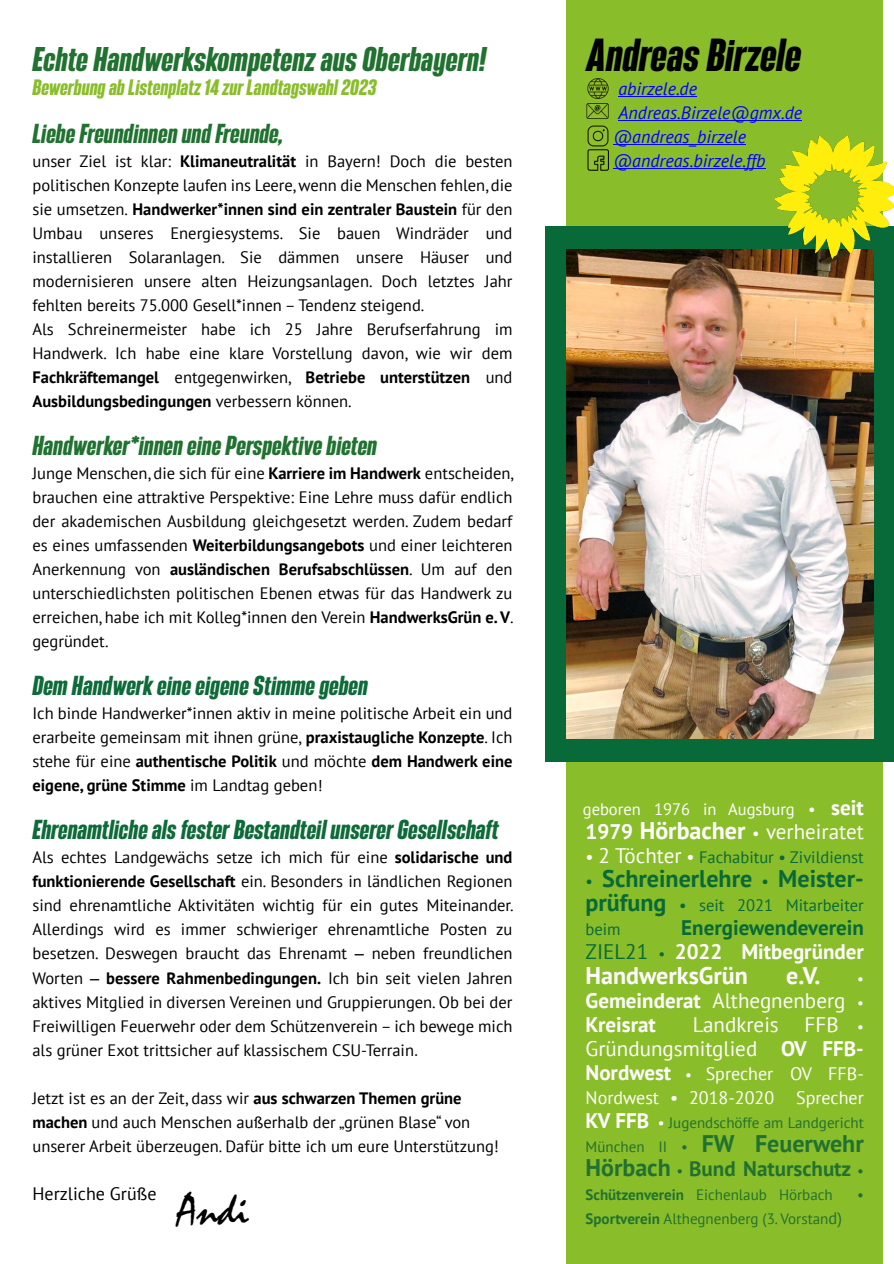
<style>
.page{position:relative;width:894px;height:1264px;background:#fff}
.page>*{position:absolute;margin:0;border:0;box-sizing:border-box;transform-origin:0 0}
.t1{font:45px "Mistral";color:#000}
.t2{font:italic 700 40.5px "Bereit";color:#000}
.t3{font:italic 700 30px "Bereit";color:#217231}
.t4{font:italic 700 24px "Bereit";color:#0e6a38}
.t5{font:italic 700 24px "Bereit";color:#217231}
.t6{font:700 24px "PT Sans";color:#086a38}
.t7{font:700 24px "PT Sans";color:#217231}
.t8{font:700 24px "PT Sans";color:#fff}
.t9{font:21px/24px "PT Sans";color:#fff;text-align:right}
.t10{font:700 21px/24px "PT Sans";color:#086a38;text-align:right}
.t11{font:700 21px/24px "PT Sans";color:#fff}
.t12{font:700 21px "PT Sans";color:#217231}
.t13{font:italic 700 19.5px "Bereit";color:#8abd2a}
.t14{font:italic 18px/24px "PT Sans";color:#00f}
.t15{font:18px/24px "PT Sans";color:#fff}
.t16{font:18px "PT Sans";color:#000}
.t17{font:16.5px/24px "PT Sans";color:#000;text-align:justify}
.t18{font:16.5px/24px "PT Sans";color:#086a38}
.t19{font:16.5px "PT Sans";color:#fff}
.t20{font:15px "PT Sans";color:#217231}
.t21{font:15px "PT Sans";color:#fff}
.s1{font-weight:700}
.s2{font-family:"Calibri"}
.s3{font-family:"Arial"}
.s4{font-weight:700;font-size:21px}
.s5{font-weight:700;font-size:24px}
.s6{font-size:16.5px}
.s7{font-size:18px;color:#fff}
.s8{font-size:21px;color:#fff}
.s9{font-weight:400;font-size:16.5px}
.s10{font-weight:400}
.s11{font-weight:400;font-size:15px}
.s12{color:#fff}
.s13{font-size:15px}
.s14{font-weight:700;font-size:21px;color:#fff}
.s15{font-size:24px}
</style>
<div class="page">
<div style="left:566px;top:0;width:316px;height:1263px;background:#8abd2a"></div>
<div style="left:545px;top:226px;width:348px;height:535px;background:#086a38"></div>
<img style="left:566px;top:249px;width:306px;height:489px">
<img style="left:774px;top:136px;width:119px;height:122px">
<img style="left:587px;top:125px;width:21px;height:21px">
<img style="left:586px;top:103px;width:22px;height:16px">
<hr style="left:618px;top:96px;width:78px;height:1px;background:#00f">
<hr style="left:618px;top:120px;width:183px;height:1px;background:#00f">
<hr style="left:612px;top:144px;width:133px;height:1px;background:#00f">
<hr style="left:612px;top:168px;width:153px;height:1px;background:#00f">
<img style="left:587px;top:150px;width:20px;height:20px">
<img style="left:587px;top:79px;width:20px;height:20px">
<h3 class="t3" style="left:32px;top:47px;width:455px">Echte Handwerkskompetenz aus Oberbayern!</h3>
<h2 class="t2" style="left:586px;top:38px;width:216px">Andreas Birzele</h2>
<p class="t14" style="left:612px;top:78px;width:190px">abirzele.de<br>Andreas.Birzele@gmx.de @andreas_birzele @andreas.birzele.ffb</p>
<p class="t13" style="left:32px;top:79px;width:345px">Bewerbung ab Listenplatz 14 zur Landtagswahl 2023</p>
<h3 class="t5" style="left:32px;top:124px;width:252px">Liebe Freundinnen und Freunde,</h3>
<p class="t17" style="left:32px;top:151px;width:481px;text-align:left">unser Ziel ist klar: <span class="s1">Klimaneutralität</span> in Bayern! Doch die besten politischen Konzepte laufen ins Leere, wenn die Menschen fehlen, die sie umsetzen. <span class="s1">Handwerker*innen sind ein zentraler Baustein</span> für den Umbau unseres Energiesystems. Sie bauen Windräder und installieren Solaranlagen. Sie dämmen unsere Häuser und modernisieren unsere alten Heizungsanlagen. Doch letztes Jahr fehlten bereits 75.000 Gesell*innen – Tendenz steigend.<br>Als Schreinermeister habe ich 25 Jahre Berufserfahrung im Handwerk. Ich habe eine klare Vorstellung davon, wie wir dem <span class="s1">Fachkräftemangel</span> entgegenwirken, <span class="s1">Betriebe unterstützen</span> und <span class="s1">Ausbildungsbedingungen</span> verbessern können.</p>
<h3 class="t5" style="left:32px;top:436px;width:346px">Handwerker*innen eine Perspektive bieten</h3>
<p class="t17" style="left:32px;top:463px;width:482px">Junge Menschen, die sich für eine <span class="s1">Karriere im Handwerk</span> entscheiden, brauchen eine attraktive Perspektive: Eine Lehre muss dafür endlich der akademischen Ausbildung gleichgesetzt werden. Zudem bedarf es eines umfassenden <span class="s1">Weiterbildungsangebots</span> und einer leichteren Anerkennung von <span class="s1">ausländischen Berufsabschlüssen</span>. Um auf den unterschiedlichsten politischen Ebenen etwas für das Handwerk zu erreichen, habe ich mit Kolleg*innen den Verein <span class="s1">HandwerksGrün e. V</span>. gegründet.</p>
<h3 class="t4" style="left:32px;top:676px;width:337px">Dem Handwerk eine eigene Stimme geben</h3>
<p class="t17" style="left:32px;top:703px;width:481px">Ich binde Handwerker*innen aktiv in meine politische Arbeit ein und erarbeite gemeinsam mit ihnen grüne, <span class="s1">praxistaugliche Konzepte</span>. Ich stehe für eine <span class="s1">authentische Politik</span> und möchte <span class="s1">dem Handwerk eine eigene, grüne Stimme</span> im Landtag geben<span class="s2">!</span></p>
<h3 class="t4" style="left:32px;top:820px;width:468px">Ehrenamtliche als fester Bestandteil unserer Gesellschaft</h3>
<p class="t17" style="left:32px;top:847px;width:482px">Als echtes Landgewächs setze ich mich für eine <span class="s1">solidarische und funktionierende Gesellschaft</span> ein. Besonders in ländlichen Regionen sind ehrenamtliche Aktivitäten wichtig für ein gutes Miteinander.<br>Allerdings wird es immer schwieriger ehrenamtliche Posten zu besetzen. Deswegen braucht das Ehrenamt <span class="s3">‒</span> neben freundlichen Worten <span class="s3">‒</span> <span class="s1">bessere Rahmenbedingungen.</span> Ich bin seit vielen Jahren aktives Mitglied in diversen Vereinen und Gruppierungen. Ob bei der Freiwilligen Feuerwehr oder dem Schützenverein – ich bewege mich als grüner Exot trittsicher auf klassischem CSU-Terrain<span class="s2">.</span></p>
<p class="t17" style="left:32px;top:1087px;width:468px;text-align:left">Jetzt ist es an der Zeit, dass wir <span class="s1">aus schwarzen Themen grüne machen</span> und auch Menschen außerhalb der „grünen Blase“ von unserer Arbeit überzeugen. Dafür bitte ich um eure Unterstützung!</p>
<p class="t16" style="left:32px;top:1185px;width:126px">Herzliche Grüße</p>
<h1 class="t1" style="left:177px;top:1194px;width:73px">Andi</h1>
<p class="t19" style="left:582px;top:802px;width:282px">geboren 1976 in Augsburg • <span class="s4">seit</span></p>
<p class="t9" style="left:585px;top:822px;width:280px"><span class="s1">1979</span> <span class="s5">Hörbacher</span> <span class="s6">•</span> verheiratet</p>
<p class="t18" style="left:585px;top:847px;width:280px"><span class="s7">•</span> <span class="s8">2 Töchter</span> <span class="s7">•</span> Fachabitur • Zivildienst</p>
<h3 class="t6" style="left:585px;top:869px;width:280px"><span class="s9">•</span> Schreinerlehre <span class="s9">•</span> Meister-</h3>
<p class="t18" style="left:585px;top:895px;width:280px"><span class="s5">prüfung</span> • seit 2021 Mitarbeiter beim</p>
<p class="t10" style="left:585px;top:918px;width:280px">Energiewendeverein<br><span class="s10">ZIEL21</span> <span class="s11">•</span> <span class="s12">2022 Mitbegründer</span></p>
<h3 class="t8" style="left:585px;top:965px;width:164px">HandwerksGrün</h3>
<h3 class="t8" style="left:785px;top:965px;width:36px">e.V.</h3>
<p class="t21" style="left:856px;top:972px;width:8px">•</p>
<p class="t11" style="left:585px;top:990px;width:280px">Gemeinderat <span class="s10">Althegnenberg</span> <span class="s11">•<br></span>Kreisrat</p>
<p class="t9" style="left:585px;top:1014px;width:280px">Landkreis FFB <span class="s13">•<br></span>Gründungsmitglied <span class="s1">OV FFB-</span></p>
<p class="t15" style="left:585px;top:1062px;width:280px"><span class="s4">Nordwest</span> <span class="s13">•</span> Sprecher OV FFB-<br>Nordwest • 2018-2020 Sprecher</p>
<p class="t20" style="left:585px;top:1116px;width:280px"><span class="s14">KV FFB</span> <span class="s12">•</span> Jugendschöffe am Landgericht</p>
<h3 class="t7" style="left:585px;top:1133px;width:280px"><span class="s11">München II •</span> FW Feuerwehr</h3>
<p class="t12" style="left:585px;top:1159px;width:280px"><span class="s15">Hörbach</span> <span class="s11">•</span> Bund Naturschutz <span class="s11">•</span></p>
<p class="t20" style="left:585px;top:1188px;width:249px"><span class="s1">Schützenverein</span> Eichenlaub Hörbach</p>
<p class="t20" style="left:856px;top:1188px;width:8px">•</p>
<p class="t20" style="left:585px;top:1212px;width:258px"><span class="s1">Sportverein</span> Althegnenberg (3. Vorstan<span class="s6">d)</span></p>
</div>
